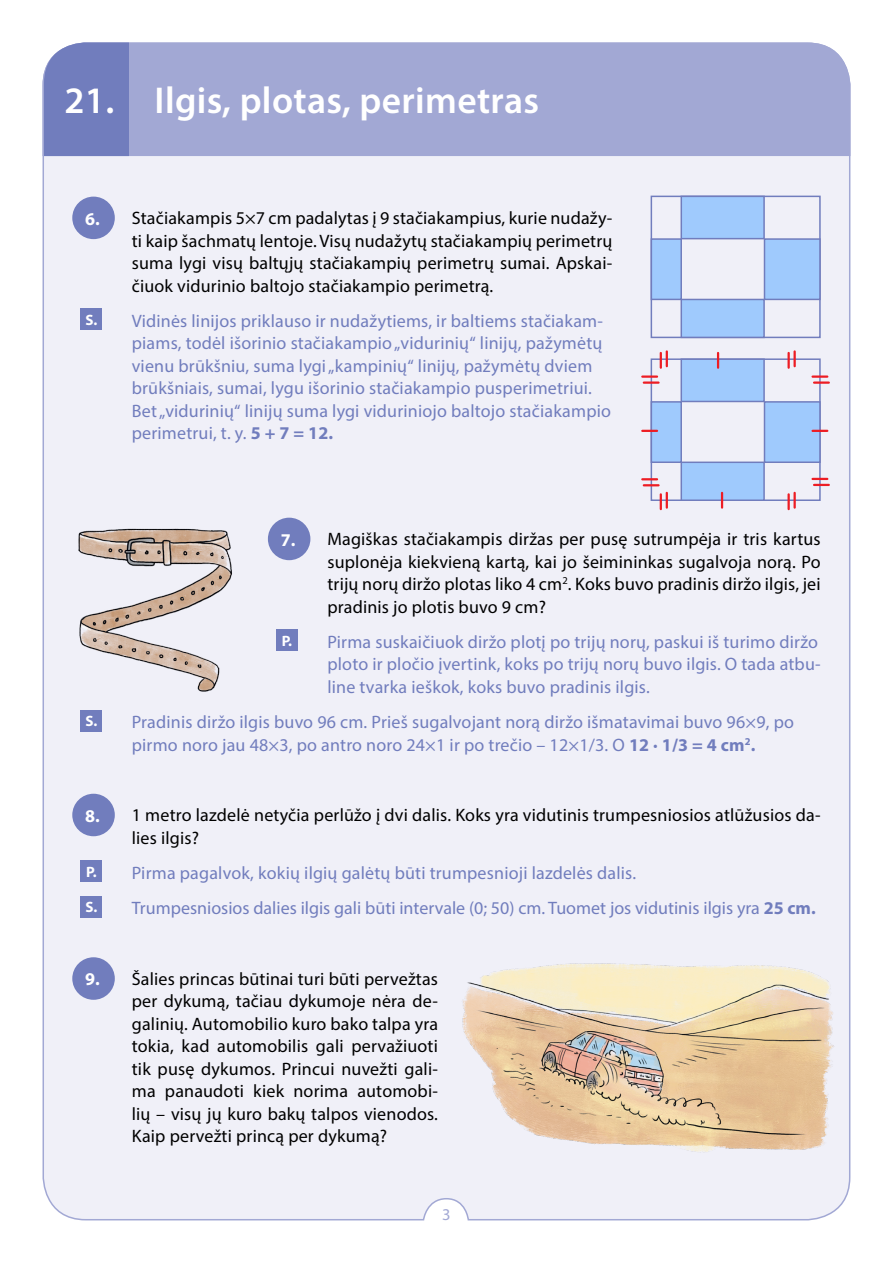
<style>
.page{position:relative;width:893px;height:1263px;background:#fff}
.page>*{position:absolute;margin:0;border:0;box-sizing:border-box;transform-origin:0 0}
.t1{font:600 37.5px "Myriad Pro";letter-spacing:.01em;color:#fff}
._2__Užduotis_12_pt{font:18px/22.5px "Myriad Pro";letter-spacing:.01em;color:#000;text-align:justify}
._4__Atsakymas{font:18px/22.5px "Myriad Pro";letter-spacing:.01em;color:#717dbd}
.t2{font:700 18px "Myriad Pro";color:#fff}
.t3{font:16.5px "Myriad Pro";color:#a2a8d4}
.t4{font:700 15px "Myriad Pro";color:#fff}
.s1{font-weight:700}
</style>
<div class="page">
<div style="left:42px;top:42px;width:809px;height:1179px;background:#f0f0f8"></div>
<div style="left:43px;top:43px;width:807px;height:113px;background:#a2a8d4"></div>
<div style="left:44px;top:43px;width:85px;height:113px;background:#717dbd"></div>
<div style="left:72px;top:197px;width:43px;height:42px;background:#717dbd;border-radius:50%"></div>
<div style="left:81px;top:309px;width:21px;height:21px;background:#717dbd"></div>
<div style="left:268px;top:518px;width:42px;height:42px;background:#717dbd;border-radius:50%"></div>
<div style="left:276px;top:630px;width:22px;height:21px;background:#717dbd"></div>
<div style="left:81px;top:710px;width:21px;height:21px;background:#717dbd"></div>
<div style="left:72px;top:794px;width:43px;height:42px;background:#717dbd;border-radius:50%"></div>
<div style="left:81px;top:861px;width:21px;height:21px;background:#717dbd"></div>
<div style="left:81px;top:896px;width:21px;height:21px;background:#717dbd"></div>
<div style="left:72px;top:957px;width:43px;height:43px;background:#717dbd;border-radius:50%"></div>
<div style="left:651px;top:196px;width:170px;height:142px;border:2px solid #717dbd"></div>
<div style="left:651px;top:238px;width:31px;height:62px;background:#9fcafd;border:2px solid #717dbd"></div>
<div style="left:764px;top:238px;width:57px;height:62px;background:#9fcafd;border:2px solid #717dbd"></div>
<div style="left:680px;top:196px;width:85px;height:43px;background:#9fcafd;border:2px solid #717dbd"></div>
<div style="left:680px;top:299px;width:85px;height:39px;background:#9fcafd;border:2px solid #717dbd"></div>
<div style="left:651px;top:358px;width:170px;height:143px;border:2px solid #717dbd"></div>
<div style="left:651px;top:401px;width:31px;height:62px;background:#9fcafd;border:2px solid #717dbd"></div>
<div style="left:764px;top:401px;width:57px;height:62px;background:#9fcafd;border:2px solid #717dbd"></div>
<div style="left:680px;top:358px;width:85px;height:44px;background:#9fcafd;border:2px solid #717dbd"></div>
<div style="left:680px;top:462px;width:85px;height:39px;background:#9fcafd;border:2px solid #717dbd"></div>
<svg style="left:660px;top:351px;width:8px;height:17px"></svg>
<hr style="left:787px;top:353px;width:3px;height:15px;background:#ed1d24">
<hr style="left:793px;top:351px;width:3px;height:15px;background:#ed1d24">
<hr style="left:813px;top:375px;width:14px;height:3px;background:#ed1d24">
<hr style="left:814px;top:381px;width:15px;height:3px;background:#ed1d24">
<hr style="left:642px;top:375px;width:15px;height:3px;background:#ed1d24">
<hr style="left:644px;top:381px;width:15px;height:3px;background:#ed1d24">
<svg style="left:813px;top:478px;width:16px;height:8px"></svg>
<svg style="left:642px;top:478px;width:17px;height:8px"></svg>
<svg style="left:660px;top:493px;width:8px;height:16px"></svg>
<hr style="left:787px;top:494px;width:3px;height:15px;background:#ed1d24">
<hr style="left:793px;top:493px;width:3px;height:15px;background:#ed1d24">
<svg style="left:642px;top:430px;width:15px;height:2px"></svg>
<svg style="left:721px;top:493px;width:2px;height:15px"></svg>
<svg style="left:717px;top:353px;width:2px;height:15px"></svg>
<svg style="left:813px;top:430px;width:14px;height:2px"></svg>
<img style="left:55px;top:509px;width:193px;height:203px">
<img style="left:439px;top:955px;width:411px;height:212px">
<h1 class="t1" style="left:64px;top:77px;width:476px">21. Ilgis, plotas, perimetras</h1>
<p class="t2" style="left:85px;top:207px;width:16px">6.</p>
<p class="_2__Užduotis_12_pt" style="left:132px;top:207px;width:482px">Stačiakampis 5×7 cm padalytas į 9 stačiakampius, kurie nudažy&shy;ti kaip šachmatų lentoje. Visų nudažytų stačiakampių perimetrų suma lygi visų baltųjų stačiakampių perimetrų sumai. Apskai&shy;čiuok vidurinio baltojo stačiakampio perimetrą.</p>
<p class="t4" style="left:85px;top:310px;width:13px">S.</p>
<p class="_4__Atsakymas" style="left:132px;top:309px;width:481px">Vidinės linijos priklauso ir nudažytiems, ir baltiems stačiakam&shy;piams, todėl išorinio stačiakampio „vidurinių“ linijų, pažymėtų vienu brūkšniu, suma lygi „kampinių“ linijų, pažymėtų dviem brūkšniais, sumai, lygu išorinio stačiakampio pusperimetriui.<br>Bet „vidurinių“ linijų suma lygi viduriniojo baltojo stačiakampio perimetrui, t. y. <span class="s1">5 + 7 = 12.</span></p>
<p class="t2" style="left:281px;top:528px;width:16px">7.</p>
<p class="_2__Užduotis_12_pt" style="left:327px;top:528px;width:495px">Magiškas stačiakampis diržas per pusę sutrumpėja ir tris kartus suplonėja kiekvieną kartą, kai jo šeimininkas sugalvoja norą. Po trijų norų diržo plotas liko 4 cm<sup>2</sup>. Koks buvo pradinis diržo ilgis, jei pradinis jo plotis buvo 9 cm?</p>
<p class="t4" style="left:282px;top:631px;width:12px">P.</p>
<p class="_4__Atsakymas" style="left:327px;top:630px;width:495px">Pirma suskaičiuok diržo plotį po trijų norų, paskui iš turimo diržo ploto ir pločio įvertink, koks po trijų norų buvo ilgis. O tada atbu&shy;line tvarka ieškok, koks buvo pradinis ilgis.</p>
<p class="t4" style="left:85px;top:711px;width:13px">S.</p>
<p class="_4__Atsakymas" style="left:132px;top:711px;width:664px">Pradinis diržo ilgis buvo 96 cm. Prieš sugalvojant norą diržo išmatavimai buvo 96×9, po pirmo noro jau 48×3, po antro noro 24×1 ir po trečio – 12×1/3. O <span class="s1">12 · 1/3 = 4 cm</span><sup>2</sup><span class="s1">.</span></p>
<p class="t2" style="left:85px;top:804px;width:16px">8.</p>
<p class="_2__Užduotis_12_pt" style="left:132px;top:804px;width:690px">1 metro lazdelė netyčia perlūžo į dvi dalis. Koks yra vidutinis trumpesniosios atlūžusios da&shy;lies ilgis?</p>
<p class="t4" style="left:86px;top:862px;width:12px">P.</p>
<p class="_4__Atsakymas" style="left:132px;top:861px;width:506px">Pirma pagalvok, kokių ilgių galėtų būti trumpesnioji lazdelės dalis.</p>
<p class="t4" style="left:85px;top:897px;width:13px">S.</p>
<p class="_4__Atsakymas" style="left:132px;top:897px;width:685px">Trumpesniosios dalies ilgis gali būti intervale (0; 50) cm. Tuomet jos vidutinis ilgis yra <span class="s1">25 cm.</span></p>
<p class="t2" style="left:85px;top:967px;width:16px">9.</p>
<p class="_2__Užduotis_12_pt" style="left:132px;top:967px;width:308px">Šalies princas būtinai turi būti pervežtas per dykumą, tačiau dykumoje nėra de&shy;galinių. Automobilio kuro bako talpa yra tokia, kad automobilis gali pervažiuoti tik pusę dykumos. Princui nuvežti gali&shy;ma panaudoti kiek norima automobi&shy;lių – visų jų kuro bakų talpos vienodos.<br>Kaip pervežti princą per dykumą?</p>
<p class="t3" style="left:442px;top:1205px;width:10px">3</p>
</div>
